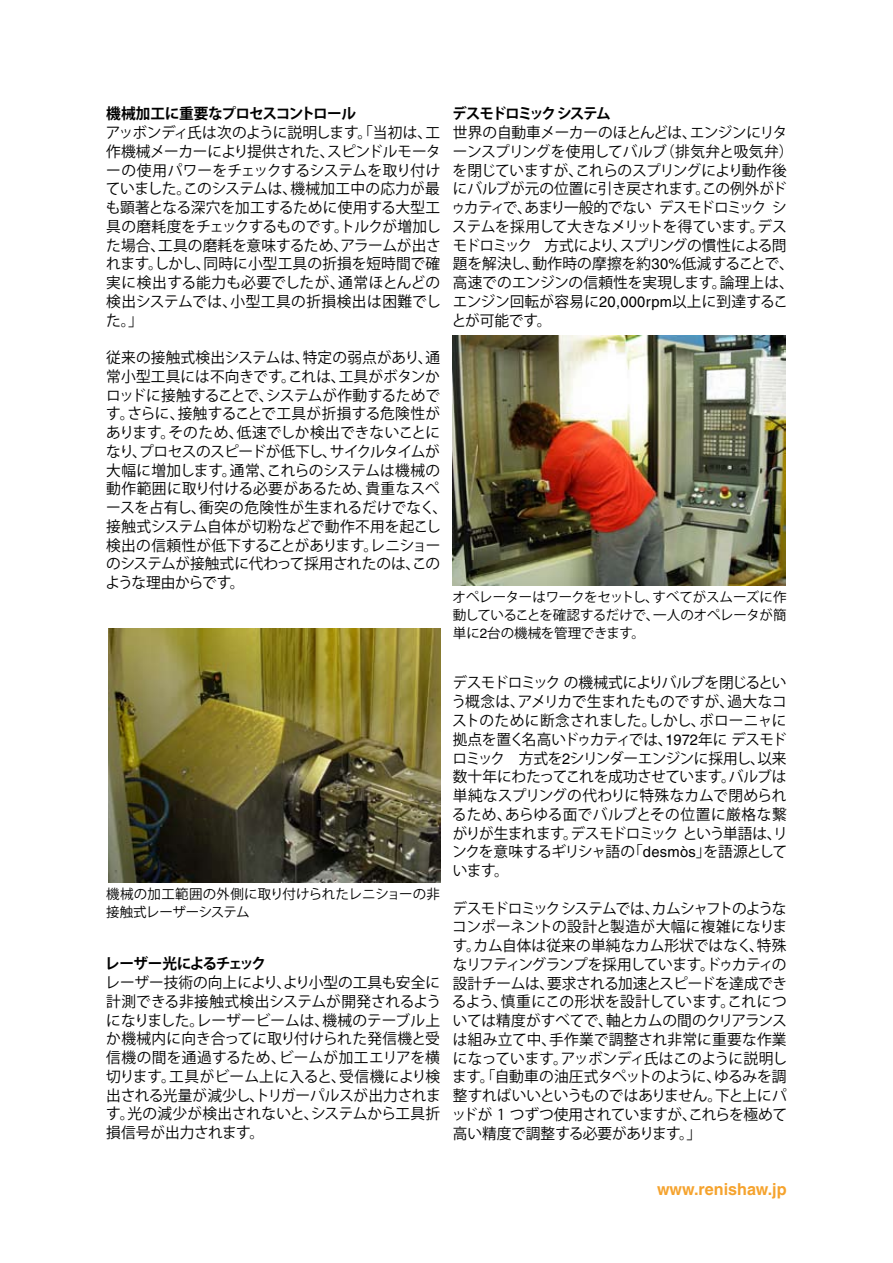
<style>
.page{position:relative;width:893px;height:1263px;background:#fff}
.page>*{position:absolute;margin:0;border:0;box-sizing:border-box;transform-origin:0 0}
.t1{font:700 16.5px "Helvetica";color:#f5a32e}
.t2{font:15px/18.8px "Koz Go Pro";letter-spacing:-.01em;color:#000;text-align:justify}
.t3{font:700 15px "Koz Go Pro";letter-spacing:-.05em;color:#000}
.t4{font:700 15px "Koz Go Pro";letter-spacing:-.085em;color:#000}
.t5{font:700 15px "Koz Go Pro";letter-spacing:-.13em;color:#000}
.t6{font:13.5px/18px "Koz Go Pro";letter-spacing:-.01em;color:#000}
.s1{font-family:"Helvetica"}
</style>
<div class="page">
<img style="left:108px;top:628px;width:332px;height:254px">
<img style="left:453px;top:336px;width:333px;height:249px">
<p class="t3" style="left:106px;top:104px;width:251px">機械加工に重要なプロセスコントロール</p>
<p class="t2" style="left:106px;top:124px;width:337px">アッボンディ氏は次のように説明します。「当初は、工作機械メーカーにより提供された、スピンドルモーターの使用パワーをチェックするシステムを取り付けていました。このシステムは、機械加工中の応力が最も顕著となる深穴を加工するために使用する大型工具の磨耗度をチェックするものです。トルクが増加した場合、工具の磨耗を意味するため、アラームが出されます。しかし、同時に小型工具の折損を短時間で確実に検出する能力も必要でしたが、通常ほとんどの検出システムでは、小型工具の折損検出は困難でした。」</p>
<p class="t2" style="left:105px;top:349px;width:343px;text-align:left">従来の接触式検出システムは、特定の弱点があり、通常小型工具には不向きです。これは、工具がボタンかロッドに接触することで、システムが作動するためです。さらに、接触することで工具が折損する危険性があります。そのため、低速でしか検出できないことになり、プロセスのスピードが低下し、サイクルタイムが大幅に増加します。通常、これらのシステムは機械の動作範囲に取り付ける必要があるため、貴重なスペースを占有し、衝突の危険性が生まれるだけでなく、接触式システム自体が切粉などで動作不用を起こし検出の信頼性が低下することがあります。レニショーのシステムが接触式に代わって採用されたのは、このような理由からです。</p>
<p class="t5" style="left:452px;top:104px;width:160px">デスモドロミック システム</p>
<p class="t2" style="left:451px;top:124px;width:344px;text-align:left">世界の自動車メーカーのほとんどは、エンジンにリターンスプリングを使用してバルブ（排気弁と吸気弁）を閉じていますが、これらのスプリングにより動作後にバルブが元の位置に引き戻されます。この例外がドゥカティで、あまり一般的でない デスモドロミック システムを採用して大きなメリットを得ています。デスモドロミック 方式により、スプリングの慣性による問題を解決し、動作時の摩擦を約<span class="s1">30%</span>低減することで、高速でのエンジンの信頼性を実現します。論理上は、エンジン回転が容易に<span class="s1">20,000rpm</span>以上に到達することが可能です。</p>
<p class="t6" style="left:453px;top:589px;width:336px;text-align:justify">オペレーターはワークをセットし、すべてがスムーズに作動していることを確認するだけで、一人のオペレータが簡単に<span class="s1">2</span>台の機械を管理できます。</p>
<p class="t6" style="left:106px;top:885px;width:335px">機械の加工範囲の外側に取り付けられたレニショーの非接触式レーザーシステム</p>
<p class="t4" style="left:105px;top:954px;width:163px">レーザー光によるチェック</p>
<p class="t2" style="left:105px;top:974px;width:338px">レーザー技術の向上により、より小型の工具も安全に計測できる非接触式検出システムが開発されるようになりました。レーザービームは、機械のテーブル上か機械内に向き合ってに取り付けられた発信機と受信機の間を通過するため、ビームが加工エリアを横切ります。工具がビーム上に入ると、受信機により検出される光量が減少し、トリガーパルスが出力されます。光の減少が検出されないと、システムから工具折損信号が出力されます。</p>
<p class="t2" style="left:452px;top:674px;width:338px">デスモドロミック の機械式によりバルブを閉じるという概念は、アメリカで生まれたものですが、過大なコストのために断念されました。しかし、ボローニャに拠点を置く名高いドゥカティでは、<span class="s1">1972</span>年に デスモドロミック 方式を<span class="s1">2</span>シリンダーエンジンに採用し、以来数十年にわたってこれを成功させています。バルブは単純なスプリングの代わりに特殊なカムで閉められるため、あらゆる面でバルブとその位置に厳格な繋がりが生まれます。デスモドロミック という単語は、リンクを意味するギリシャ語の「<span class="s1">desmòs</span>」を語源としています。</p>
<p class="t2" style="left:452px;top:899px;width:337px">デスモドロミック システムでは、カムシャフトのようなコンポーネントの設計と製造が大幅に複雑になります。カム自体は従来の単純なカム形状ではなく、特殊なリフティングランプを採用しています。ドゥカティの設計チームは、要求される加速とスピードを達成できるよう、慎重にこの形状を設計しています。これについては精度がすべてで、軸とカムの間のクリアランスは組み立て中、手作業で調整され非常に重要な作業になっています。アッボンディ氏はこのように説明します。「自動車の油圧式タペットのように、ゆるみを調整すればいいというものではありません。下と上にパッドが 1 つずつ使用されていますが、これらを極めて高い精度で調整する必要があります。」</p>
<p class="t1" style="left:657px;top:1179px;width:131px">www.renishaw.jp</p>
</div>
